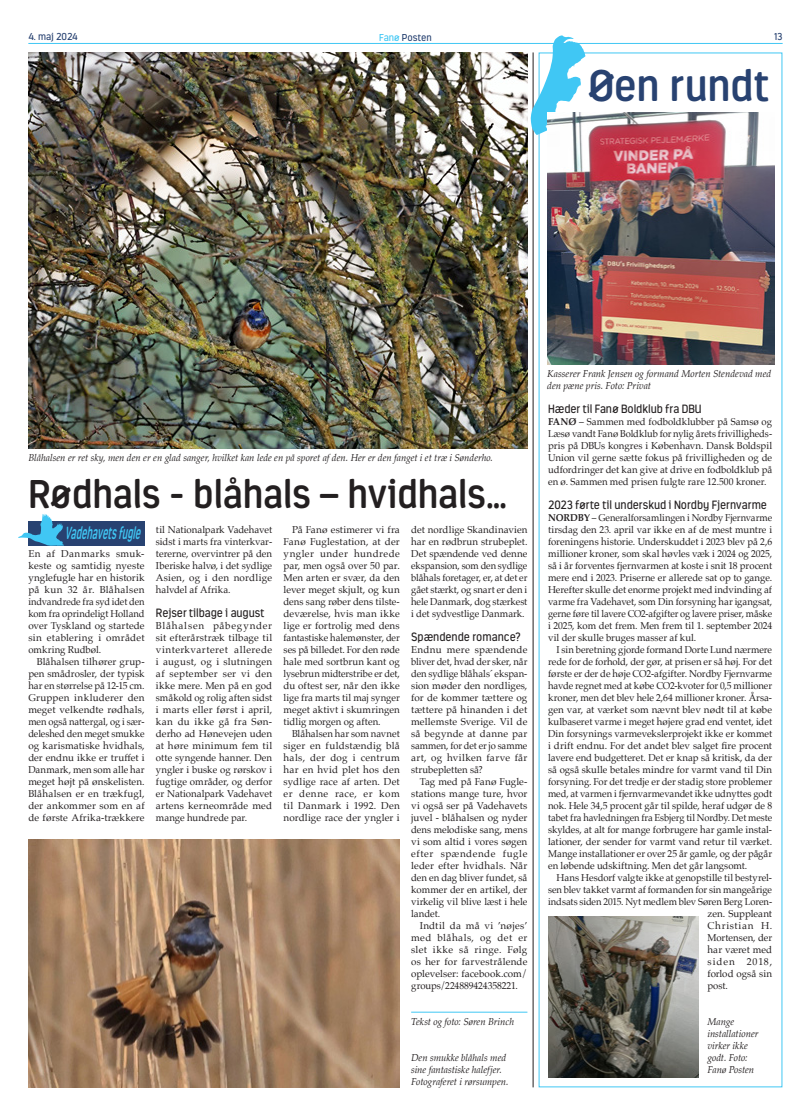
<style>
.page{position:relative;width:811px;height:1120px;background:#fff}
.page>*{position:absolute;margin:0;border:0;box-sizing:border-box;transform-origin:0 0}
.Overskrift_1{font:600 44px "Estandar Rounded";letter-spacing:-.005em;color:#284271}
.Overskrift_1-2{font:600 40px "Estandar Rounded";letter-spacing:-.005em;color:#231f20;scale:.96 1}
.t1{font:italic 600 17.5px "Estandar Rounded";color:#40c7f4;scale:.57 1}
.Mellemrubrik{font:12px "Estandar Rounded";letter-spacing:-.005em;color:#231f20;scale:.96 1}
.Brødtekst{font:10px/12px "Palatino";color:#231f20;text-align:justify}
.Brødtekst-2{font:10px/12px "Palatino";color:#231f20;text-align:justify;scale:.95 1}
.Afsnit_efter_fane{font:10px/12px "Palatino";letter-spacing:.005em;color:#231f20;text-align:justify}
.Afsnit_efter_fane-2{font:10px/12px "Palatino";letter-spacing:.005em;color:#231f20;text-align:justify;scale:.94 1}
.Billedtekst{font:italic 10px/12px "Palatino";color:#231f20;scale:.96 1}
.Afsnit_efter_fane-3{font:10px/12px "Palatino";letter-spacing:.005em;color:#231f20;text-align:justify;scale:.96 1}
.Brødtekst-3{font:10px/12px "Palatino";color:#231f20;text-align:justify;scale:.96 1}
.Brødtekst-4{font:10px "Palatino";color:#231f20;scale:.94 1}
.Byline{font:italic 10px "Palatino";letter-spacing:-.005em;color:#231f20;scale:.96 1}
.t2{font:10px "Estandar Rounded";color:#284271}
.Brødtekst-5{font:10px "Palatino";letter-spacing:.07em;color:#231f20}
.Brødtekst-6{font:10px "Palatino";letter-spacing:.095em;color:#231f20}
.s1{color:#40c7f4}
.s2{font-weight:700}
</style>
<div class="page">
<hr style="left:28px;top:43px;width:754px;height:1px;background:#40c7f4">
<hr style="left:532px;top:52px;width:1px;height:1035px;background:#231f20">
<svg style="left:531px;top:35px;width:55px;height:100px"></svg>
<img style="left:28px;top:52px;width:499px;height:396px">
<img style="left:28px;top:839px;width:372px;height:248px">
<hr style="left:411px;top:1011px;width:116px;height:1px;background:#40c7f4">
<div style="left:28px;top:521px;width:117px;height:24px;background:#284271"></div>
<svg style="left:18px;top:514px;width:46px;height:32px"></svg>
<img style="left:547px;top:112px;width:227px;height:252px">
<img style="left:548px;top:916px;width:151px;height:162px">
<p class="t2" style="left:28px;top:31px;width:51px">4. maj 2024</p>
<p class="t2" style="left:774px;top:31px;width:10px">13</p>
<p class="t2" style="left:379px;top:31px;width:54px"><span class="s1">Fanø</span> Posten</p>
<p class="Overskrift_1" style="left:588px;top:60px;width:182px">Øen rundt</p>
<p class="Billedtekst" style="left:28px;top:451px;width:485px">Blåhalsen er ret sky, men den er en glad sanger, hvilket kan lede en på sporet af den. Her er den fanget i et træ i Sønderho.</p>
<p class="Overskrift_1-2" style="left:28px;top:471px;width:500px">Rødhals - blåhals – hvidhals…</p>
<p class="t1" style="left:65px;top:522px;width:140px">Vadehavetsfugle</p>
<p class="Afsnit_efter_fane" style="left:28px;top:547px;width:118px">En af Danmarks smuk&shy;keste og samtidig nyeste ynglefugle har en historik på kun 32 år. Blåhalsen indvandrede fra syd idet den kom fra oprindeligt Holland over Tyskland og startede sin etablering i området omkring Rudbøl.</p>
<p class="Brødtekst" style="left:28px;top:655px;width:118px;text-indent:9px">Blåhalsen tilhører grup&shy;pen smådrosler, der typisk har en størrelse på 12-15 cm.<br>Gruppen inkluderer den meget velkendte rødhals, men også nattergal, og i sær&shy;deleshed den meget smukke og karismatiske hvidhals, der endnu ikke er truffet i Danmark, men som alle har meget højt på ønskelisten.<br>Blåhalsen er en trækfugl, der ankommer som en af de første Afrika-trækkere</p>
<p class="Brødtekst" style="left:156px;top:523px;width:118px">til Nationalpark Vadehavet sidst i marts fra vinterkvar&shy;tererne, overvintrer på den Iberiske halvø, i det sydlige Asien, og i den nordlige halvdel af Afrika.</p>
<p class="Mellemrubrik" style="left:156px;top:605px;width:114px">Rejser tilbage i august</p>
<p class="Afsnit_efter_fane" style="left:156px;top:619px;width:118px">Blåhalsen påbegynder sit efterårstræk tilbage til vinterkvarteret allerede i august, og i slutningen af september ser vi den ikke mere. Men på en god småkold og rolig aften sidst i marts eller først i april, kan du ikke gå fra Søn&shy;derho ad Hønevejen uden at høre minimum fem til otte syngende hanner. Den yngler i buske og rørskov i fugtige områder, og derfor er Nationalpark Vadehavet artens kerneområde med mange hundrede par.</p>
<p class="Brødtekst" style="left:283px;top:523px;width:118px;text-indent:9px">På Fanø estimerer vi fra Fanø Fuglestation, at der yngler under hundrede par, men også over 50 par.<br>Men arten er svær, da den lever meget skjult, og kun dens sang røber dens tilste&shy;deværelse, hvis man ikke lige er fortrolig med dens fantastiske halemønster, der ses på billedet. For den røde hale med sortbrun kant og lysebrun midterstribe er det, du oftest ser, når den ikke lige fra marts til maj synger meget aktivt i skumringen tidlig morgen og aften.</p>
<p class="Brødtekst-3" style="left:283px;top:727px;width:123px;text-indent:9px">Blåhalsen har som navnet siger en fuldstændig blå hals, der dog i centrum har en hvid plet hos den sydlige race af arten. Det er denne race, er kom til Danmark i 1992. Den nordlige race der yngler i</p>
<p class="Brødtekst" style="left:411px;top:523px;width:118px">det nordlige Skandinavien har en rødbrun strubeplet.<br>Det spændende ved denne ekspansion, som den sydlige blåhals foretager, er, at det er gået stærkt, og snart er den i hele Danmark, dog stærkest i det sydvestlige Danmark.</p>
<p class="Mellemrubrik" style="left:411px;top:629px;width:116px">Spændende romance?</p>
<p class="Afsnit_efter_fane" style="left:411px;top:643px;width:118px">Endnu mere spændende bliver det, hvad der sker, når den sydlige blåhals´ ekspan&shy;sion møder den nordliges, for de kommer tættere og tættere på hinanden i det mellemste Sverige. Vil de så begynde at danne par sammen, for det er jo samme art, og hvilken farve får strubepletten så?</p>
<p class="Brødtekst" style="left:411px;top:775px;width:118px;text-indent:9px">Tag med på Fanø Fugle&shy;stations mange ture, hvor vi også ser på Vadehavets juvel - blåhalsen og nyder dens melodiske sang, mens vi som altid i vores søgen efter spændende fugle leder efter hvidhals. Når den en dag bliver fundet, så kommer der en artikel, der virkelig vil blive læst i hele landet.</p>
<p class="Brødtekst" style="left:411px;top:919px;width:118px;text-indent:9px">Indtil da må vi ’nøjes’ med blåhals, og det er slet ikke så ringe. Følg os her for farvestrålende oplevelser: facebook.com/ groups/224889424358221.</p>
<p class="Byline" style="left:411px;top:1013px;width:109px">Tekst og foto: Søren Brinch</p>
<p class="Billedtekst" style="left:411px;top:1051px;width:103px">Den smukke blåhals med sine fantastiske halefjer.<br>Fotograferet i rørsumpen.</p>
<p class="Billedtekst" style="left:547px;top:367px;width:235px">Kasserer Frank Jensen og formand Morten Stendevad med den pæne pris. Foto: Privat</p>
<p class="Mellemrubrik" style="left:548px;top:401px;width:161px">Hæder til Fanø Boldklub fra DBU</p>
<p class="Afsnit_efter_fane-3" style="left:548px;top:415px;width:235px"><span class="s2">FANØ</span> – Sammen med fodboldklubber på Samsø og Læsø vandt Fanø Boldklub for nylig årets frivilligheds&shy;pris på DBUs kongres i København. Dansk Boldspil Union vil gerne sætte fokus på frivilligheden og de udfordringer det kan give at drive en fodboldklub på en ø. Sammen med prisen fulgte rare 12.500 kroner.</p>
<p class="Mellemrubrik" style="left:548px;top:497px;width:230px">2023 førte til underskud i Nordby Fjernvarme</p>
<p class="Afsnit_efter_fane-2" style="left:548px;top:511px;width:240px"><span class="s2">NORDBY</span> – Generalforsamlingen i Nordby Fjernvarme tirsdag den 23. april var ikke en af de mest muntre i foreningens historie. Underskuddet i 2023 blev på 2,6 millioner kroner, som skal høvles væk i 2024 og 2025, så i år forventes fjernvarmen at koste i snit 18 procent mere end i 2023. Priserne er allerede sat op to gange.<br>Herefter skulle det enorme projekt med indvinding af varme fra Vadehavet, som Din forsyning har igangsat, gerne føre til lavere CO2-afgifter og lavere priser, måske i 2025, kom det frem. Men frem til 1. september 2024 vil der skulle bruges masser af kul.</p>
<p class="Brødtekst-2" style="left:548px;top:643px;width:237px;text-indent:9px">I sin beretning gjorde formand Dorte Lund nærmere rede for de forhold, der gør, at prisen er så høj. For det første er der de høje CO2-afgifter. Nordby Fjernvarme havde regnet med at købe CO2-kvoter for 0,5 millioner kroner, men det blev hele 2,64 millioner kroner. Årsa&shy;gen var, at værket som nævnt blev nødt til at købe kulbaseret varme i meget højere grad end ventet, idet Din forsynings varmevekslerprojekt ikke er kommet i drift endnu. For det andet blev salget fire procent lavere end budgetteret. Det er knap så kritisk, da der så også skulle betales mindre for varmt vand til Din forsyning. For det tredje er der stadig store problemer med, at varmen i fjernvarmevandet ikke udnyttes godt nok. Hele 34,5 procent går til spilde, heraf udgør de 8 tabet fra havledningen fra Esbjerg til Nordby. Det meste skyldes, at alt for mange forbrugere har gamle instal&shy;lationer, der sender for varmt vand retur til værket.<br>Mange installationer er over 25 år gamle, og der pågår en løbende udskiftning. Men det går langsomt.</p>
<p class="Brødtekst-3" style="left:556px;top:871px;width:226px">Hans Hesdorf valgte ikke at genopstille til bestyrel-</p>
<p class="Brødtekst-4" style="left:548px;top:881px;width:240px">sen blev takket varmt af formanden for sin mangeårige</p>
<p class="Brødtekst-4" style="left:548px;top:893px;width:240px">indsats siden 2015. Nyt medlem blev Søren Berg Loren-</p>
<p class="Brødtekst" style="left:707px;top:907px;width:66px">zen. Suppleant</p>
<p class="Brødtekst-5" style="left:707px;top:917px;width:66px">Christian H.</p>
<p class="Brødtekst-3" style="left:707px;top:931px;width:69px">Mortensen, der</p>
<p class="Brødtekst" style="left:707px;top:943px;width:66px">har været med</p>
<p class="Brødtekst-6" style="left:707px;top:953px;width:66px">siden 2018,</p>
<p class="Brødtekst" style="left:707px;top:967px;width:66px">forlod også sin</p>
<p class="Brødtekst-3" style="left:707px;top:979px;width:23px">post.</p>
<p class="Billedtekst" style="left:707px;top:1015px;width:55px">Mange installationer virker ikke godt. Foto:<br>Fanø Posten</p>
</div>
